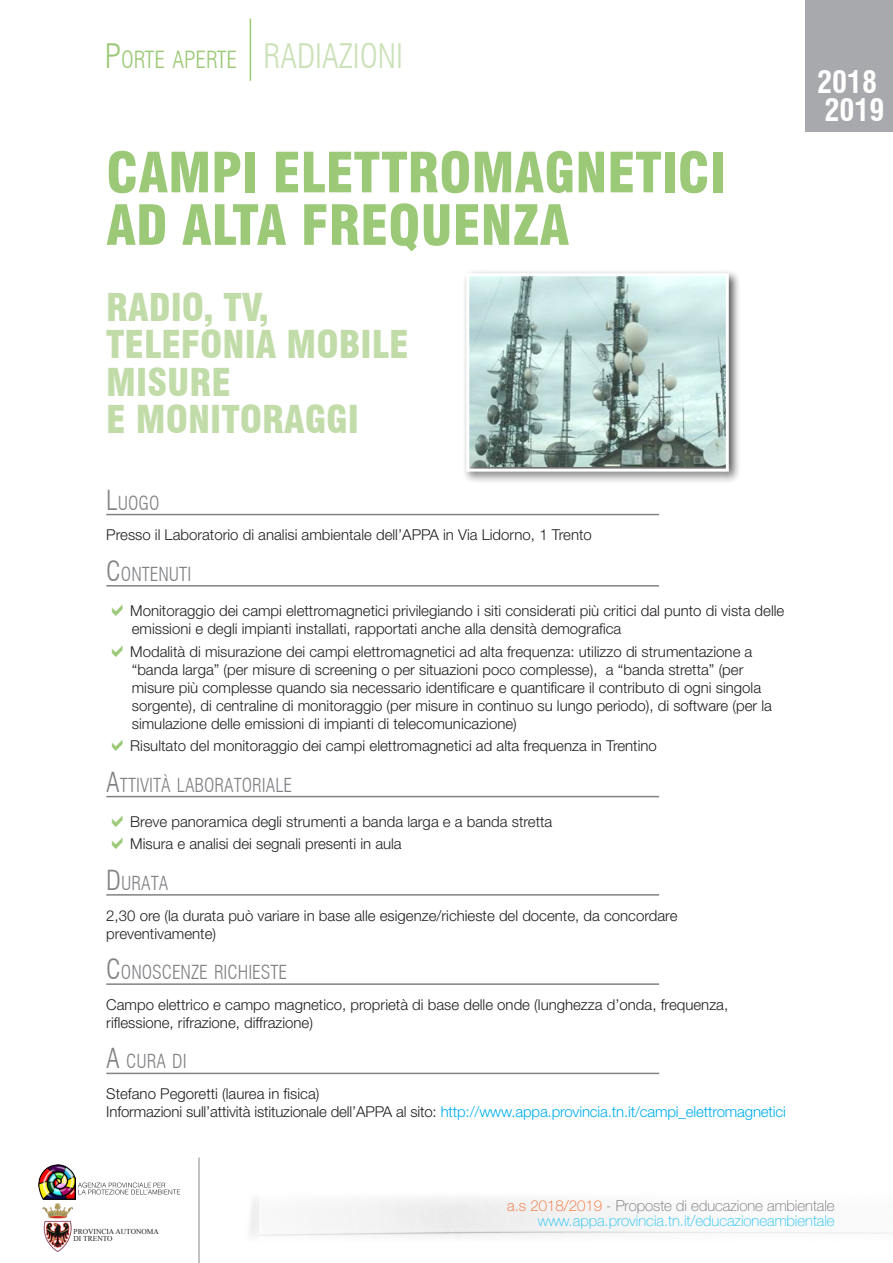
<style>
.page{position:relative;width:893px;height:1263px;background:#fff}
.page>*{position:absolute;margin:0;border:0;box-sizing:border-box;transform-origin:0 0}
.Titolone{font:900 condensed 54px/52.5px "Swiss 721 BT";color:#9cc978}
.Titolone-2{font:900 condensed 37.5px/37.5px "Swiss 721 BT";color:#c2dca9}
.t1{font:700 condensed 30px/27.8px "Swiss 721 BT";color:#fff}
.t2{font:300 condensed 23.1px "Swiss 721 BT";color:#9cc978}
.Titoletto{font:300 condensed 18.9px "Swiss 721 BT";color:#808285}
.elenco{font:300 15px/18px "Helvetica Neue LT Std";color:#231f20}
.testo{font:300 15px/18px "Helvetica Neue LT Std";color:#231f20}
.t3{font:100 15px/15px "Helvetica Neue LT Std";color:#15c0f2;text-align:right}
.t4{font:7.5px/7.5px "Times New Roman";color:#231f20}
.s1{font-size:33px}
.s2{font-size:33px;color:#cbe1b7}
.s3{font-size:27px}
.s4{color:#00aeef}
.s5{color:#f36421}
.s6{color:#6c6d70}
</style>
<div class="page">
<div style="left:805px;top:0;width:88px;height:131px;background:#a8a9ad"></div>
<hr style="left:198px;top:1157px;width:2px;height:106px;background:#939598">
<img style="left:43px;top:1203px;width:30px;height:48px">
<img style="left:38px;top:1164px;width:37px;height:35px">
<svg style="left:78px;top:1182px;width:102px;height:12px"></svg>
<hr style="left:250px;top:18px;width:1px;height:63px;background:#9cc978">
<hr style="left:106px;top:514px;width:553px;height:1px;background:#808285">
<hr style="left:106px;top:585px;width:553px;height:1px;background:#808285">
<hr style="left:106px;top:796px;width:553px;height:1px;background:#808285">
<hr style="left:106px;top:894px;width:553px;height:2px;background:#808285">
<hr style="left:106px;top:983px;width:553px;height:2px;background:#808285">
<hr style="left:106px;top:1073px;width:553px;height:1px;background:#808285">
<div style="left:462px;top:269px;width:280px;height:215px;background:#231f20;opacity:.75"></div>
<img style="left:470px;top:277px;width:255px;height:189px">
<div style="left:466px;top:273px;width:263px;height:199px;border:3px solid #fff"></div>
<h3 class="t2" style="left:105px;top:46px;width:300px"><span class="s1">P</span>ORTE APERTE <span class="s2">RADIAZIONI</span></h3>
<p class="Titolone" style="left:106px;top:146px;width:621px">CAMPI ELETTROMAGNETICI<br>AD ALTA FREQUENZA</p>
<p class="Titolone-2" style="left:106px;top:288px;width:304px">RADIO, TV,<br>TELEFONIA MOBILE<br>MISURE<br>E MONITORAGGI</p>
<p class="Titoletto" style="left:106px;top:491px;width:55px"><span class="s3">L</span>UOGO</p>
<p class="testo" style="left:106px;top:526px;width:487px">Presso il Laboratorio di analisi ambientale dell’APPA in Via Lidorno, 1 Trento</p>
<p class="Titoletto" style="left:106px;top:563px;width:84px"><span class="s3">C</span>ONTENUTI</p>
<p class="elenco" style="left:130px;top:601px;width:656px">Monitoraggio dei campi elettromagnetici privilegiando i siti considerati più critici dal punto di vista delle emissioni e degli impianti installati, rapportati anche alla densità demografica</p>
<p class="elenco" style="left:130px;top:642px;width:643px">Modalità di misurazione dei campi elettromagnetici ad alta frequenza: utilizzo di strumentazione a “banda larga” (per misure di screening o per situazioni poco complesse), a “banda stretta” (per misure più complesse quando sia necessario identificare e quantificare il contributo di ogni singola sorgente), di centraline di monitoraggio (per misure in continuo su lungo periodo), di software (per la simulazione delle emissioni di impianti di telecomunicazione)</p>
<p class="elenco" style="left:130px;top:736px;width:528px">Risultato del monitoraggio dei campi elettromagnetici ad alta frequenza in Trentino</p>
<p class="Titoletto" style="left:106px;top:773px;width:187px"><span class="s3">A</span>TTIVITÀ LABORATORIALE</p>
<p class="elenco" style="left:130px;top:812px;width:424px">Breve panoramica degli strumenti a banda larga e a banda stretta</p>
<p class="elenco" style="left:130px;top:835px;width:273px">Misura e analisi dei segnali presenti in aula</p>
<p class="Titoletto" style="left:106px;top:872px;width:64px"><span class="s3">D</span>URATA</p>
<p class="testo" style="left:106px;top:906px;width:573px">2,30 ore (la durata può variare in base alle esigenze/richieste del docente, da concordare preventivamente)</p>
<p class="Titoletto" style="left:106px;top:961px;width:182px"><span class="s3">C</span>ONOSCENZE RICHIESTE</p>
<p class="testo" style="left:106px;top:995px;width:623px">Campo elettrico e campo magnetico, proprietà di base delle onde (lunghezza d’onda, frequenza, riflessione, rifrazione, diffrazione)</p>
<p class="Titoletto" style="left:106px;top:1050px;width:73px"><span class="s3">A</span> CURA DI</p>
<p class="testo" style="left:106px;top:1084px;width:215px">Stefano Pegoretti (laurea in fisica)</p>
<p class="testo" style="left:106px;top:1102px;width:681px">Informazioni sull’attività istituzionale dell’APPA al sito: <span class="s4">http://www.appa.provincia.tn.it/campi_elettromagnetici</span></p>
<h3 class="t1" style="left:817px;top:68px;width:69px">2018<br>2019</h3>
<p class="t4" style="left:74px;top:1227px;width:87px">PROVINCIA AUTONOMA<br>DI TRENTO</p>
<p class="t3" style="left:507px;top:1198px;width:329px"><span class="s5">a.s 2018/2019</span> <span class="s6">- Proposte di educazione ambientale </span>www.appa.provincia.tn.it/educazioneambientale</p>
</div>
